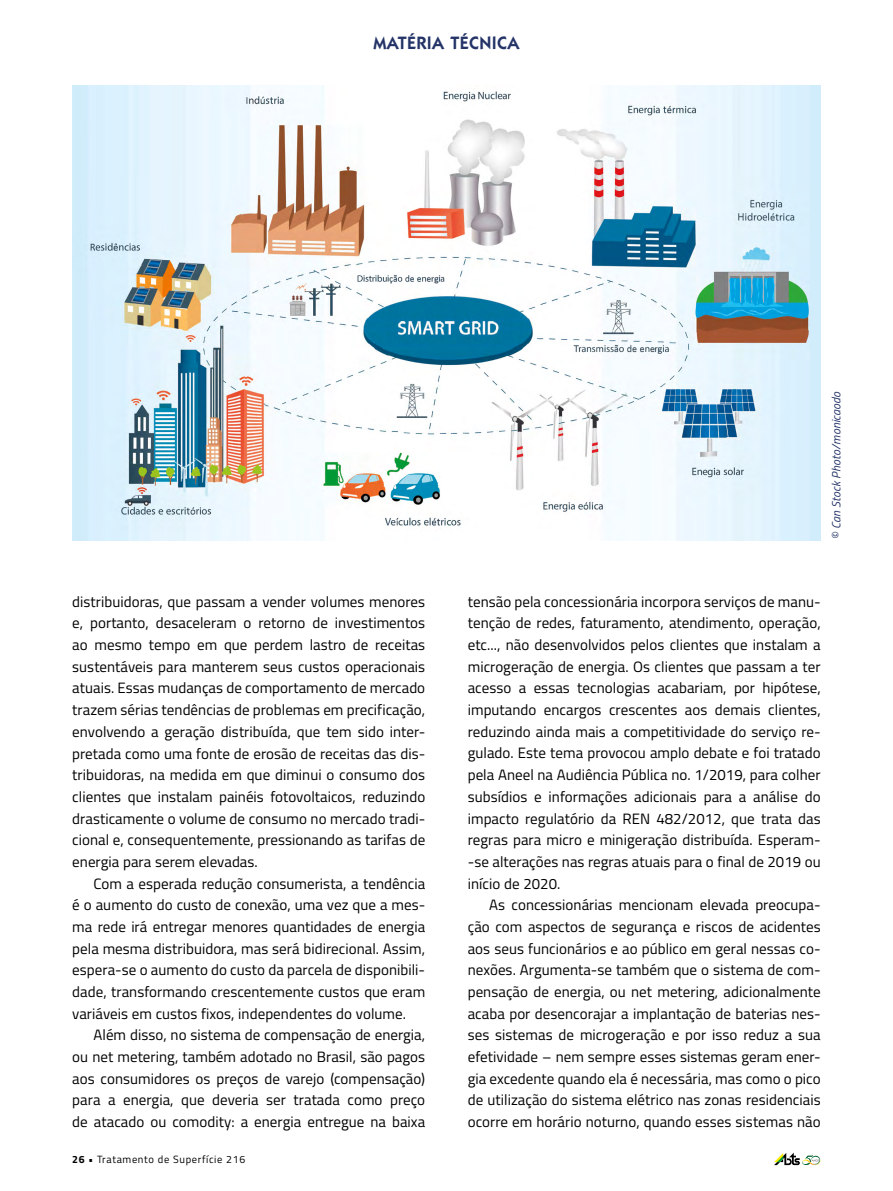
<style>
.page{position:relative;width:893px;height:1191px;background:#fff}
.page>*{position:absolute;margin:0;border:0;box-sizing:border-box;transform-origin:0 0}
.t1{font:600 18px "ITC Kabel Std";letter-spacing:.02em;color:#243468}
.t2{font:15px/21.6px "Titillium";letter-spacing:.005em;color:#000;text-align:justify}
.t3{font:italic 12px "Titillium";color:#243468}
.t4{font:10.5px "Titillium";letter-spacing:.06em;color:#000}
.s1{font-weight:700}
</style>
<div class="page">
<svg style="left:774px;top:1152px;width:47px;height:13px"></svg>
<img style="left:72px;top:85px;width:749px;height:455px">
<p class="t1" style="left:373px;top:32px;width:148px">MATÉRIA TÉCNICA</p>
<p class="t2" style="left:72px;top:590px;width:354px">distribuidoras, que passam a vender volumes menores e, portanto, desaceleram o retorno de investimentos ao mesmo tempo em que perdem lastro de receitas sustentáveis para manterem seus custos operacionais atuais. Essas mudanças de comportamento de mercado trazem sérias tendências de problemas em precificação, envolvendo a geração distribuída, que tem sido inter&shy;pretada como uma fonte de erosão de receitas das dis&shy;tribuidoras, na medida em que diminui o consumo dos clientes que instalam painéis fotovoltaicos, reduzindo drasticamente o volume de consumo no mercado tradi&shy;cional e, consequentemente, pressionando as tarifas de energia para serem elevadas.</p>
<p class="t2" style="left:72px;top:872px;width:354px;text-indent:21px">Com a esperada redução consumerista, a tendência é o aumento do custo de conexão, uma vez que a mes&shy;ma rede irá entregar menores quantidades de energia pela mesma distribuidora, mas será bidirecional. Assim, espera-se o aumento do custo da parcela de disponibili&shy;dade, transformando crescentemente custos que eram variáveis em custos fixos, independentes do volume.</p>
<p class="t2" style="left:72px;top:1023px;width:354px;text-indent:21px">Além disso, no sistema de compensação de energia, ou net metering, também adotado no Brasil, são pagos aos consumidores os preços de varejo (compensação) para a energia, que deveria ser tratada como preço de atacado ou comodity: a energia entregue na baixa</p>
<p class="t4" style="left:72px;top:1151px;width:174px"><span class="s1">26 •</span> Tratamento de Superfície 216</p>
<p class="t3" style="left:827px;top:540px;width:150px;rotate:-90deg">© Can Stock Photo/monicaodo</p>
<p class="t2" style="left:468px;top:590px;width:354px">tensão pela concessionária incorpora serviços de manu&shy;tenção de redes, faturamento, atendimento, operação, etc..., não desenvolvidos pelos clientes que instalam a microgeração de energia. Os clientes que passam a ter acesso a essas tecnologias acabariam, por hipótese, imputando encargos crescentes aos demais clientes, reduzindo ainda mais a competitividade do serviço re&shy;gulado. Este tema provocou amplo debate e foi tratado pela Aneel na Audiência Pública no. 1/2019, para colher subsídios e informações adicionais para a análise do impacto regulatório da REN 482/2012, que trata das regras para micro e minigeração distribuída. Esperam--se alterações nas regras atuais para o final de 2019 ou início de 2020.</p>
<p class="t2" style="left:468px;top:893px;width:354px;text-indent:21px">As concessionárias mencionam elevada preocupa&shy;ção com aspectos de segurança e riscos de acidentes aos seus funcionários e ao público em geral nessas co&shy;nexões. Argumenta-se também que o sistema de com&shy;pensação de energia, ou net metering, adicionalmente acaba por desencorajar a implantação de baterias nes&shy;ses sistemas de microgeração e por isso reduz a sua efetividade – nem sempre esses sistemas geram ener&shy;gia excedente quando ela é necessária, mas como o pico de utilização do sistema elétrico nas zonas residenciais ocorre em horário noturno, quando esses sistemas não</p>
</div>
